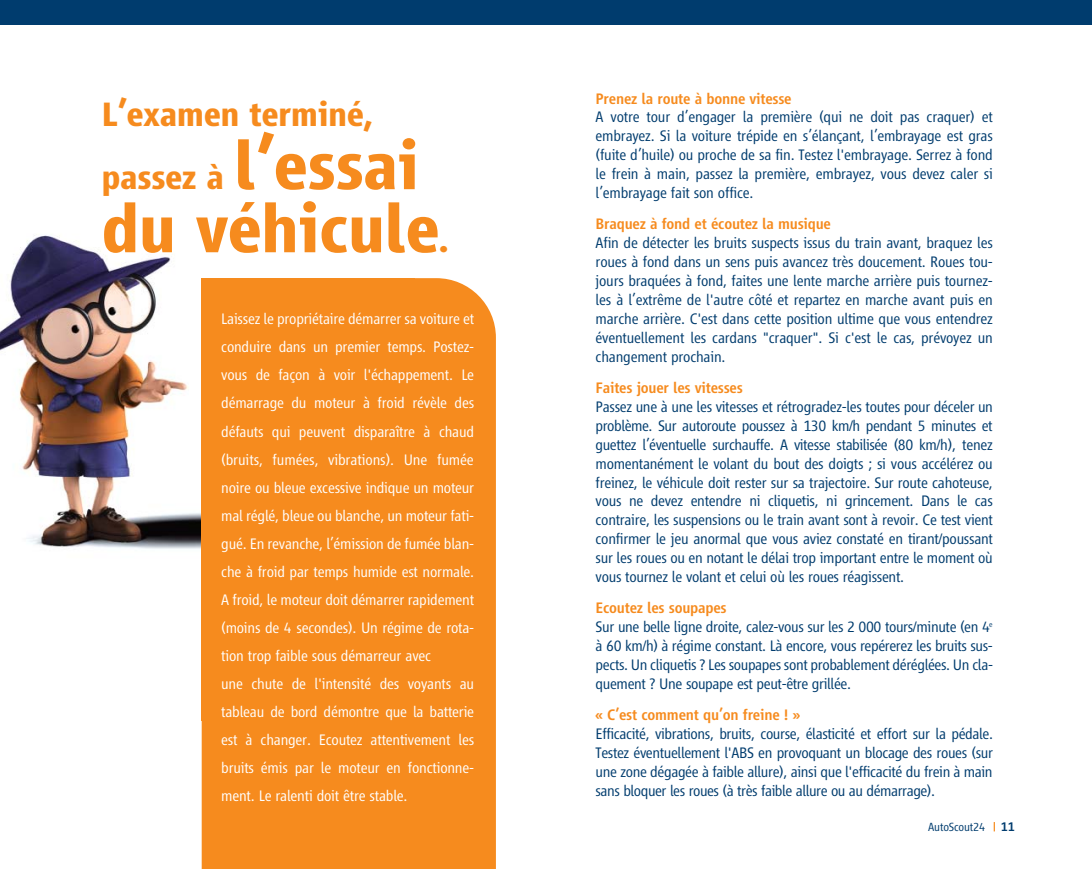
<style>
.page{position:relative;width:1092px;height:869px;background:#fff}
.page>*{position:absolute;margin:0;border:0;box-sizing:border-box;transform-origin:0 0}
.t1{font:700 70px "Scout Vialog";letter-spacing:-.015em;color:#f68b1e}
.t2{font:700 35px/63px "Scout Vialog";letter-spacing:-.015em;color:#f68b1e}
.t3{font:300 15.75px/18.9px "Scout Vialog";letter-spacing:-.025em;color:#003c6e;text-align:justify}
.t4{font:300 15.75px/28px "Scout Vialog";letter-spacing:-.015em;color:#fff}
.t5{font:500 15.75px "Scout Vialog";letter-spacing:-.015em;color:#f68b1e}
.t6{font:300 12.25px "Scout Vialog";letter-spacing:-.015em;color:#003c6e}
.s1{font-size:70px}
.s2{font-size:35px}
.s3{font-weight:500;color:#f68b1e}
.s4{font-weight:500;font-size:13.12px}
</style>
<div class="page">
<div style="left:0;top:0;width:1091px;height:25px;background:#003c6e"></div>
<img style="left:0;top:235px;width:202px;height:343px">
<div style="left:202px;top:278px;width:294px;height:590px;background:#f68b1e"></div>
<div style="left:202px;top:278px;width:213px;height:442px;background:#f68b1e"></div>
<h2 class="t2" style="left:102px;top:86px;width:319px">L’examen terminé, passez à <span class="s1">l’essai</span></h2>
<h1 class="t1" style="left:101px;top:202px;width:348px">du véhicule<span class="s2">.</span></h1>
<p class="t4" style="left:221px;top:306px;width:254px">Laissez le propriétaire démarrer sa voiture et conduire dans un premier temps. Postez&shy;vous de façon à voir l'échappement. Le démarrage du moteur à froid révèle des défauts qui peuvent disparaître à chaud (bruits, fumées, vibrations). Une fumée noire ou bleue excessive indique un moteur mal réglé, bleue ou blanche, un moteur fati&shy;gué. En revanche, l’émission de fumée blan&shy;che à froid par temps humide est normale.<br>A froid, le moteur doit démarrer rapidement (moins de 4 secondes). Un régime de rota&shy;tion trop faible sous démarreur avec<br>une chute de l'intensité des voyants au tableau de bord démontre que la batterie est à changer. Ecoutez attentivement les bruits émis par le moteur en fonctionne&shy;ment. Le ralenti doit être stable.</p>
<p class="t5" style="left:595px;top:92px;width:197px">Prenez la route à bonne vitesse</p>
<p class="t3" style="left:595px;top:109px;width:399px">A votre tour d’engager la première (qui ne doit pas craquer) et embrayez. Si la voiture trépide en s’élançant, l’embrayage est gras (fuite d’huile) ou proche de sa fin. Testez l'embrayage. Serrez à fond le frein à main, passez la première, embrayez, vous devez caler si l’embrayage fait son office.</p>
<p class="t5" style="left:595px;top:218px;width:237px">Braquez à fond et écoutez la musique</p>
<p class="t3" style="left:595px;top:234px;width:399px">Afin de détecter les bruits suspects issus du train avant, braquez les roues à fond dans un sens puis avancez très doucement. Roues tou&shy;jours braquées à fond, faites une lente marche arrière puis tournez&shy;les à l’extrême de l'autre côté et repartez en marche avant puis en marche arrière. C'est dans cette position ultime que vous entendrez éventuellement les cardans "craquer". Si c'est le cas, prévoyez un changement prochain.</p>
<p class="t5" style="left:595px;top:381px;width:149px">Faites jouer les vitesses</p>
<p class="t3" style="left:595px;top:398px;width:399px">Passez une à une les vitesses et rétrogradez-les toutes pour déceler un problème. Sur autoroute poussez à 130 km/h pendant 5 minutes et guettez l’éventuelle surchauffe. A vitesse stabilisée (80 km/h), tenez momentanément le volant du bout des doigts ; si vous accélérez ou freinez, le véhicule doit rester sur sa trajectoire. Sur route cahoteuse, vous ne devez entendre ni cliquetis, ni grincement. Dans le cas contraire, les suspensions ou le train avant sont à revoir. Ce test vient confirmer le jeu anormal que vous aviez constaté en tirant/poussant sur les roues ou en notant le délai trop important entre le moment où vous tournez le volant et celui où les roues réagissent.</p>
<p class="t3" style="left:595px;top:599px;width:399px;text-align:left"><span class="s3">Ecoutez les soupapes<br></span>Sur une belle ligne droite, calez-vous sur les 2 000 tours/minute (en 4<sup>e </sup>à 60 km/h) à régime constant. Là encore, vous repérerez les bruits sus&shy;pects. Un cliquetis ? Les soupapes sont probablement déréglées. Un cla&shy;quement ? Une soupape est peut-être grillée.</p>
<p class="t5" style="left:595px;top:708px;width:206px">« C’est comment qu’on freine ! »</p>
<p class="t3" style="left:595px;top:725px;width:399px">Efficacité, vibrations, bruits, course, élasticité et effort sur la pédale.<br>Testez éventuellement l'ABS en provoquant un blocage des roues (sur une zone dégagée à faible allure), ainsi que l'efficacité du frein à main sans bloquer les roues (à très faible allure ou au démarrage).</p>
<p class="t6" style="left:928px;top:822px;width:88px">AutoScout24 <span class="s4">11</span></p>
</div>
